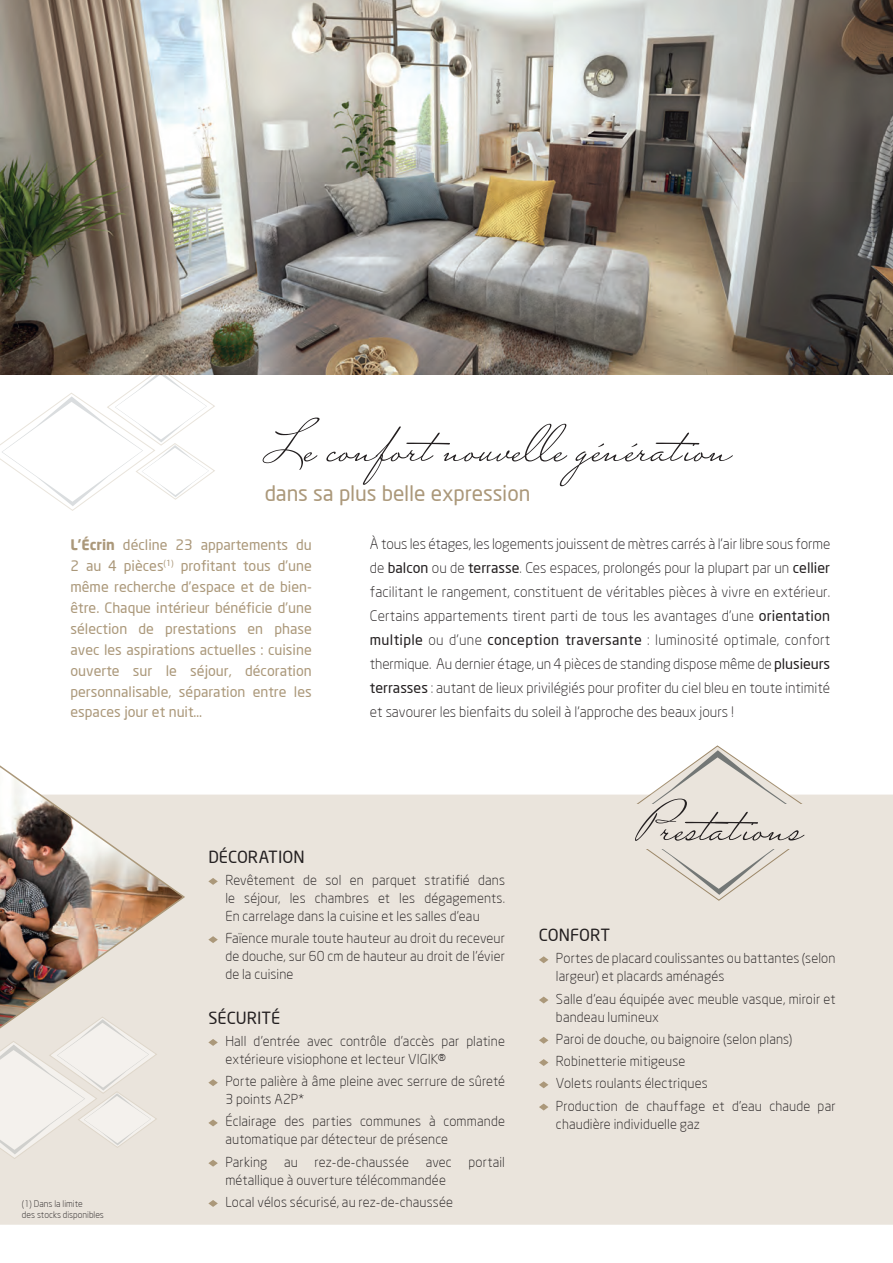
<style>
.page{position:relative;width:893px;height:1263px;background:#fff}
.page>*{position:absolute;margin:0;border:0;box-sizing:border-box;transform-origin:0 0}
.t1{font:58.5px "Mr Sheffield";color:#231f20}
.t2{font:21px "Neo Sans";letter-spacing:-.005em;color:#ab987a}
.t3{font:16.5px "Neo Sans";letter-spacing:.005em;color:#231f20}
.t4{font:300 14.25px/24px "Neo Sans";color:#231f20;text-align:justify}
.t5{font:14.25px/21px "Neo Sans";color:#ab987a;text-align:justify}
.t6{font:300 13.5px/18px "Neo Sans";letter-spacing:.01em;color:#231f20}
.t7{font:300 9px/10.5px "Neo Sans";color:#231f20}
.s1{font-weight:400}
.s2{font-weight:700}
</style>
<div class="page">
<svg style="left:0;top:374px;width:215px;height:137px"></svg>
<div style="left:0;top:794px;width:893px;height:431px;background:#eae4dc"></div>
<img style="left:0;top:0;width:893px;height:374px">
<svg style="left:208px;top:878px;width:10px;height:7px"></svg>
<svg style="left:208px;top:936px;width:10px;height:7px"></svg>
<svg style="left:208px;top:1039px;width:10px;height:7px"></svg>
<svg style="left:208px;top:1079px;width:10px;height:7px"></svg>
<svg style="left:208px;top:1119px;width:10px;height:7px"></svg>
<svg style="left:208px;top:1160px;width:10px;height:7px"></svg>
<svg style="left:208px;top:1200px;width:10px;height:7px"></svg>
<svg style="left:539px;top:956px;width:9px;height:7px"></svg>
<svg style="left:539px;top:996px;width:9px;height:7px"></svg>
<svg style="left:539px;top:1037px;width:9px;height:7px"></svg>
<svg style="left:539px;top:1059px;width:9px;height:7px"></svg>
<svg style="left:539px;top:1081px;width:9px;height:7px"></svg>
<svg style="left:539px;top:1103px;width:9px;height:7px"></svg>
<img style="left:0;top:765px;width:186px;height:264px">
<svg style="left:609px;top:745px;width:219px;height:156px"></svg>
<div style="left:607px;top:804px;width:224px;height:44px;background:#eae4dc"></div>
<svg style="left:0;top:1016px;width:157px;height:143px;background:#ede8e2"></svg>
<p class="t1" style="left:265px;top:406px;width:470px">Le confortnouvelle génération</p>
<p class="t2" style="left:265px;top:481px;width:267px">dans sa plus belle expression</p>
<p class="t4" style="left:370px;top:532px;width:462px">À tous les étages, les logements jouissent de mètres carrés à l’air libre sous forme de <span class="s1">balcon</span> ou de <span class="s1">terrasse</span>. Ces espaces, prolongés pour la plupart par un <span class="s1">cellier </span>facilitant le rangement, constituent de véritables pièces à vivre en extérieur.<br>Certains appartements tirent parti de tous les avantages d’une <span class="s1">orientation multiple</span> ou d’une <span class="s1">conception traversante</span> : luminosité optimale, confort thermique. Au dernier étage, un 4 pièces de standing dispose même de <span class="s1">plusieurs terrasses</span> : autant de lieux privilégiés pour profiter du ciel bleu en toute intimité et savourer les bienfaits du soleil à l’approche des beaux jours !</p>
<p class="t5" style="left:71px;top:534px;width:243px"><span class="s2">L’Écrin</span> décline 23 appartements du 2 au 4 pièces<sup>(1)</sup> profitant tous d’une même recherche d’espace et de bien&shy;être. Chaque intérieur bénéficie d’une sélection de prestations en phase avec les aspirations actuelles : cuisine ouverte sur le séjour, décoration personnalisable, séparation entre les espaces jour et nuit…</p>
<p class="t7" style="left:22px;top:1199px;width:83px">(1) Dans la limite<br>des stocks disponibles</p>
<p class="t3" style="left:208px;top:846px;width:98px">DÉCORATION</p>
<p class="t6" style="left:225px;top:871px;width:281px;text-align:justify">Revêtement de sol en parquet stratifié dans le séjour, les chambres et les dégagements.<br>En carrelage dans la cuisine et les salles d’eau</p>
<p class="t6" style="left:225px;top:929px;width:281px;text-align:justify">Faïence murale toute hauteur au droit du receveur de douche, sur 60 cm de hauteur au droit de l’évier de la cuisine</p>
<p class="t3" style="left:208px;top:1007px;width:74px">SÉCURITÉ</p>
<p class="t6" style="left:225px;top:1032px;width:281px">Hall d’entrée avec contrôle d’accès par platine extérieure visiophone et lecteur VIGIK®</p>
<p class="t6" style="left:225px;top:1072px;width:281px">Porte palière à âme pleine avec serrure de sûreté<br>3 points A2P*</p>
<p class="t6" style="left:225px;top:1112px;width:281px">Éclairage des parties communes à commande automatique par détecteur de présence</p>
<p class="t6" style="left:225px;top:1152px;width:281px">Parking au rez-de-chaussée avec portail métallique à ouverture télécommandée</p>
<p class="t6" style="left:225px;top:1193px;width:229px">Local vélos sécurisé, au rez-de-chaussée</p>
<p class="t1" style="left:635px;top:785px;width:171px">Prestations</p>
<p class="t3" style="left:539px;top:925px;width:73px">CONFORT</p>
<p class="t6" style="left:556px;top:949px;width:281px">Portes de placard coulissantes ou battantes (selon largeur) et placards aménagés</p>
<p class="t6" style="left:556px;top:989px;width:281px">Salle d’eau équipée avec meuble vasque, miroir et bandeau lumineux</p>
<p class="t6" style="left:556px;top:1030px;width:238px">Paroi de douche, ou baignoire (selon plans)</p>
<p class="t6" style="left:556px;top:1052px;width:131px">Robinetterie mitigeuse</p>
<p class="t6" style="left:556px;top:1074px;width:153px">Volets roulants électriques</p>
<p class="t6" style="left:556px;top:1096px;width:281px">Production de chauffage et d’eau chaude par chaudière individuelle gaz</p>
</div>
